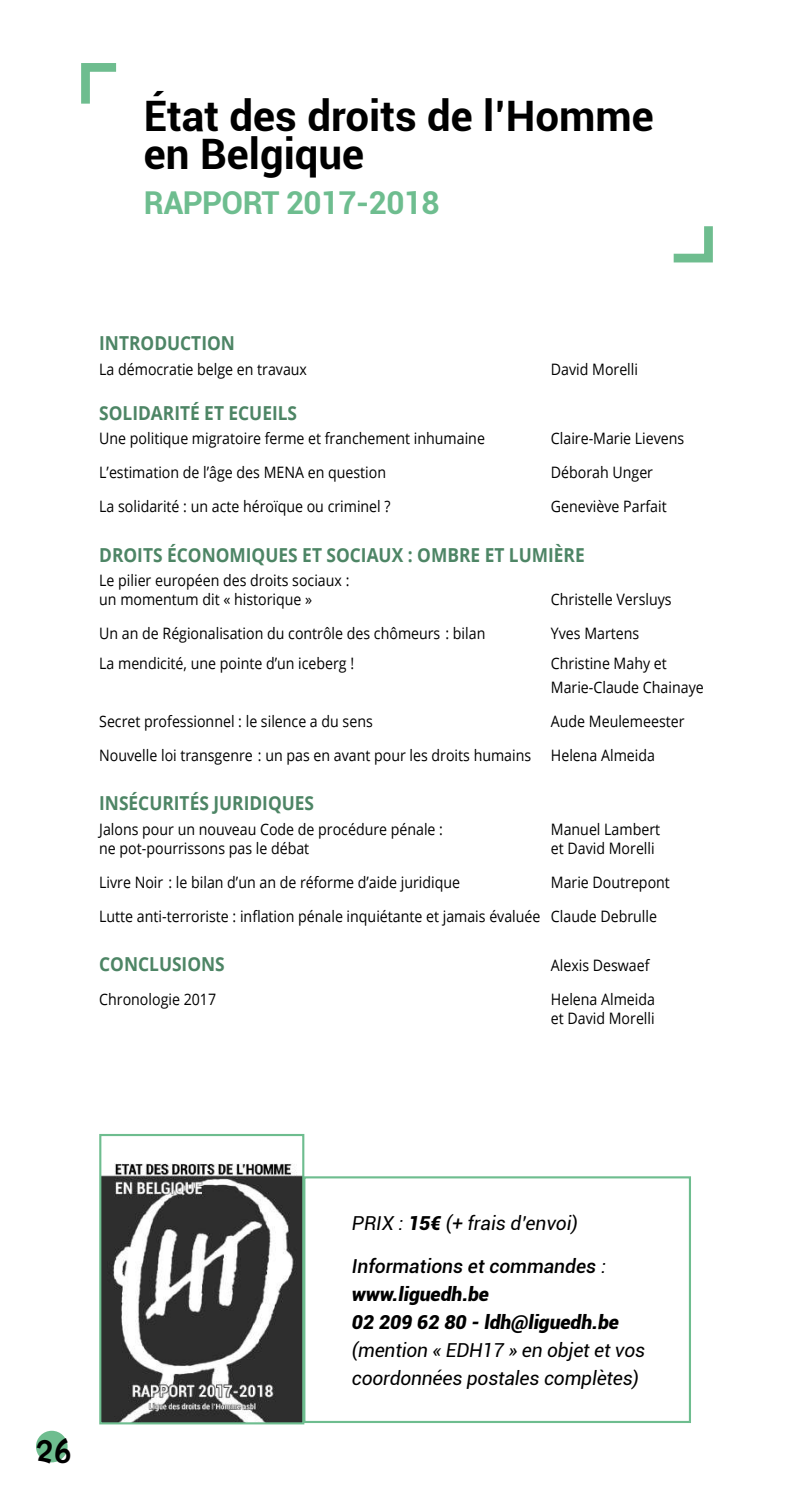
<style>
.page{position:relative;width:794px;height:1489px;background:#fff}
.page>*{position:absolute;margin:0;border:0;box-sizing:border-box;transform-origin:0 0}
.t1{font:700 42px/38.5px "Roboto";color:#000}
.t2{font:700 40.95px "Doctor Soos";color:#000;scale:.9 1}
.t3{font:700 31.5px "Roboto";letter-spacing:-.02em;color:#6ebd8f}
.t4{font:700 19.25px "Open Sans";color:#4d8565;scale:.9 1}
.t5{font:italic 19.25px/28px "Roboto";letter-spacing:-.01em;color:#000}
.t6{font:italic 900 19.25px/28px "Roboto";color:#000}
.t7{font:15.75px/19.2px "Open Sans";color:#000;scale:.9 1}
.s1{font-weight:900}
.s2{font-weight:500}
.s3{font-weight:400}
</style>
<div class="page">
<div style="left:303px;top:1176px;width:388px;height:246px;border:2px solid #6ebd8f"></div>
<div style="left:37px;top:1431px;width:30px;height:30px;background:#6ebd8f;border-radius:50%"></div>
<div style="left:36px;top:1430px;width:32px;height:32px;border:2px solid #6ebd8f;border-radius:50%"></div>
<img style="left:102px;top:1136px;width:199px;height:285px">
<div style="left:99px;top:1133px;width:205px;height:291px;border:2px solid #6ebd8f"></div>
<svg style="left:81px;top:63px;width:36px;height:41px"></svg>
<svg style="left:673px;top:226px;width:40px;height:37px"></svg>
<h1 class="t1" style="left:144px;top:95px;width:511px">État des droits de l’Homme en Belgique</h1>
<h3 class="t3" style="left:144px;top:180px;width:297px">RAPPORT 2017-2018</h3>
<p class="t4" style="left:99px;top:330px;width:152px">INTRODUCTION</p>
<p class="t7" style="left:99px;top:359px;width:232px">La démocratie belge en travaux</p>
<p class="t7" style="left:551px;top:359px;width:98px">David Morelli</p>
<p class="t4" style="left:99px;top:399px;width:221px">SOLIDARITÉ ET ECUEILS</p>
<p class="t7" style="left:99px;top:428px;width:430px">Une politique migratoire ferme et franchement inhumaine</p>
<p class="t7" style="left:551px;top:428px;width:150px">Claire-Marie Lievens</p>
<p class="t7" style="left:99px;top:462px;width:320px">L’estimation de l’âge des MENA en question</p>
<p class="t7" style="left:551px;top:462px;width:115px">Déborah Unger</p>
<p class="t7" style="left:99px;top:496px;width:325px">La solidarité : un acte héroïque ou criminel ?</p>
<p class="t7" style="left:551px;top:496px;width:130px">Geneviève Parfait</p>
<p class="t4" style="left:99px;top:541px;width:541px">DROITS ÉCONOMIQUES ET SOCIAUX : OMBRE ET LUMIÈRE</p>
<p class="t7" style="left:99px;top:570px;width:279px">Le pilier européen des droits sociaux : un momentum dit « historique »</p>
<p class="t7" style="left:551px;top:589px;width:136px">Christelle Versluys</p>
<p class="t7" style="left:99px;top:623px;width:430px">Un an de Régionalisation du contrôle des chômeurs : bilan</p>
<p class="t7" style="left:551px;top:623px;width:100px">Yves Martens</p>
<p class="t7" style="left:99px;top:652px;width:285px">La mendicité, une pointe d’un iceberg !</p>
<p class="t7" style="left:551px;top:650px;width:171px;line-height:24.2px">Christine Mahy et<br>Marie-Claude Chainaye</p>
<p class="t7" style="left:99px;top:711px;width:305px">Secret professionnel : le silence a du sens</p>
<p class="t7" style="left:551px;top:711px;width:150px">Aude Meulemeester</p>
<p class="t7" style="left:99px;top:745px;width:481px">Nouvelle loi transgenre : un pas en avant pour les droits humains</p>
<p class="t7" style="left:551px;top:745px;width:117px">Helena Almeida</p>
<p class="t4" style="left:99px;top:789px;width:240px">INSÉCURITÉS JURIDIQUES</p>
<p class="t7" style="left:99px;top:818px;width:383px">Jalons pour un nouveau Code de procédure pénale :</p>
<p class="t7" style="left:551px;top:818px;width:123px">Manuel Lambert</p>
<p class="t7" style="left:99px;top:838px;width:235px">ne pot-pourrissons pas le débat</p>
<p class="t7" style="left:551px;top:838px;width:117px">et David Morelli</p>
<p class="t7" style="left:99px;top:872px;width:402px">Livre Noir : le bilan d’un an de réforme d’aide juridique</p>
<p class="t7" style="left:99px;top:864px;width:635px;line-height:34.1px;text-indent:452px">Marie Doutrepont<br>Lutte anti-terroriste : inflation pénale inquiétante et jamais évaluée Claude Debrulle</p>
<p class="t4" style="left:99px;top:950px;width:141px">CONCLUSIONS</p>
<p class="t7" style="left:551px;top:954px;width:111px">Alexis Deswaef</p>
<p class="t7" style="left:99px;top:989px;width:131px">Chronologie 2017</p>
<p class="t7" style="left:551px;top:989px;width:117px">Helena Almeida et David Morelli</p>
<h2 class="t2" style="left:36px;top:1430px;width:42px">26</h2>
<p class="t5" style="left:352px;top:1208px;width:228px">PRIX : <span class="s1">15€</span> (+ frais d’envoi)</p>
<p class="t6" style="left:352px;top:1250px;width:268px"><span class="s2">Informations et commandes</span> <span class="s3">: </span>www.liguedh.be<br>02 209 62 80 - ldh@liguedh.be</p>
<p class="t5" style="left:352px;top:1334px;width:295px">(mention « EDH17 » en objet et vos coordonnées postales complètes)</p>
</div>
